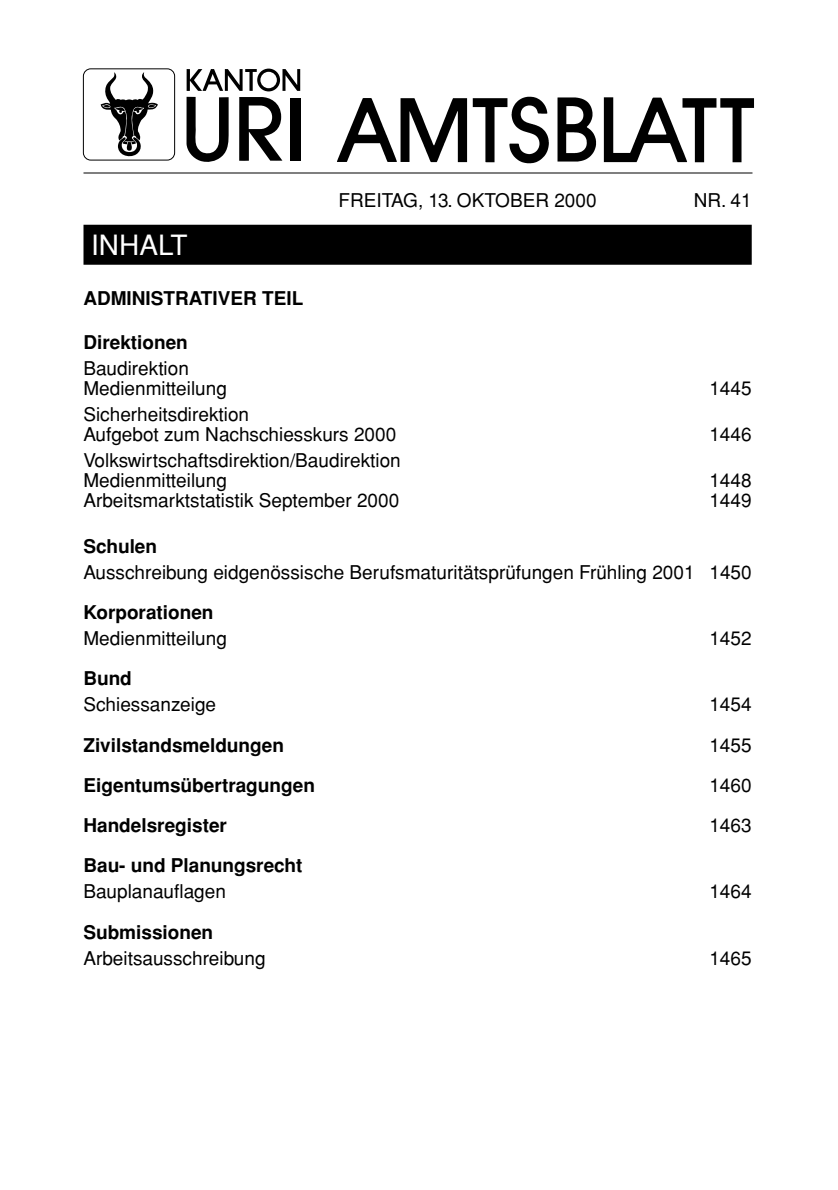
<style>
.page{position:relative;width:838px;height:1190px;background:#fff}
.page>*{position:absolute;margin:0;border:0;box-sizing:border-box;transform-origin:0 0}
.t1{font:28px "Helvetica";color:#fff}
.t2{font:19px/20px "Helvetica";color:#000}
.t3{font:700 19px "Helvetica";color:#000}
</style>
<div class="page">
<div style="left:83px;top:68px;width:92px;height:93px;background:#fff;border:1px solid #000;border-radius:7px"></div>
<svg style="left:101px;top:72px;width:57px;height:85px"></svg>
<div style="left:290px;top:98px;width:10px;height:62px;background:#000"></div>
<svg style="left:239px;top:97px;width:43px;height:64px"></svg>
<svg style="left:187px;top:97px;width:42px;height:65px"></svg>
<svg style="left:187px;top:69px;width:113px;height:22px"></svg>
<hr style="left:84px;top:172px;width:668px;height:2px;background:#000">
<img style="left:337px;top:96px;width:417px;height:68px">
<div style="left:84px;top:225px;width:668px;height:40px;background:#000"></div>
<h1 class="t1" style="left:91px;top:235px;width:98px">INHALT</h1>
<p class="t3" style="left:83px;top:291px;width:221px">ADMINISTRATIVER TEIL</p>
<p class="t3" style="left:83px;top:335px;width:106px">Direktionen</p>
<p class="t2" style="left:83px;top:360px;width:145px">Baudirektion<br>Medienmitteilung</p>
<p class="t2" style="left:339px;top:192px;width:260px">FREITAG, 13. OKTOBER 2000</p>
<p class="t2" style="left:694px;top:192px;width:59px">NR. 41</p>
<p class="t2" style="left:709px;top:380px;width:44px">1445</p>
<p class="t2" style="left:83px;top:406px;width:314px">Sicherheitsdirektion<br>Aufgebot zum Nachschiesskurs 2000</p>
<p class="t2" style="left:709px;top:426px;width:44px">1446</p>
<p class="t2" style="left:83px;top:452px;width:319px">Volkswirtschaftsdirektion/Baudirektion<br>Medienmitteilung</p>
<p class="t2" style="left:709px;top:472px;width:44px">1448</p>
<p class="t2" style="left:83px;top:492px;width:317px">Arbeitsmarktstatistik September 2000</p>
<p class="t2" style="left:709px;top:492px;width:44px">1449</p>
<p class="t3" style="left:83px;top:539px;width:75px">Schulen</p>
<p class="t2" style="left:83px;top:564px;width:670px">Ausschreibung eidgenössische Berufsmaturitätsprüfungen Frühling 2001 1450</p>
<p class="t3" style="left:83px;top:605px;width:132px">Korporationen</p>
<p class="t2" style="left:83px;top:630px;width:145px">Medienmitteilung</p>
<p class="t2" style="left:709px;top:630px;width:44px">1452</p>
<p class="t3" style="left:83px;top:672px;width:50px">Bund</p>
<p class="t2" style="left:83px;top:696px;width:134px">Schiessanzeige</p>
<p class="t2" style="left:709px;top:696px;width:44px">1454</p>
<p class="t3" style="left:83px;top:738px;width:202px">Zivilstandsmeldungen</p>
<p class="t2" style="left:709px;top:737px;width:44px">1455</p>
<p class="t3" style="left:83px;top:778px;width:233px">Eigentumsübertragungen</p>
<p class="t2" style="left:709px;top:777px;width:44px">1460</p>
<p class="t3" style="left:83px;top:818px;width:145px">Handelsregister</p>
<p class="t2" style="left:709px;top:817px;width:44px">1463</p>
<p class="t3" style="left:83px;top:859px;width:221px">Bau- und Planungsrecht</p>
<p class="t2" style="left:83px;top:884px;width:144px">Bauplanauflagen</p>
<p class="t2" style="left:709px;top:884px;width:44px">1464</p>
<p class="t3" style="left:83px;top:925px;width:131px">Submissionen</p>
<p class="t2" style="left:83px;top:950px;width:184px">Arbeitsausschreibung</p>
<p class="t2" style="left:709px;top:950px;width:44px">1465</p>
</div>
